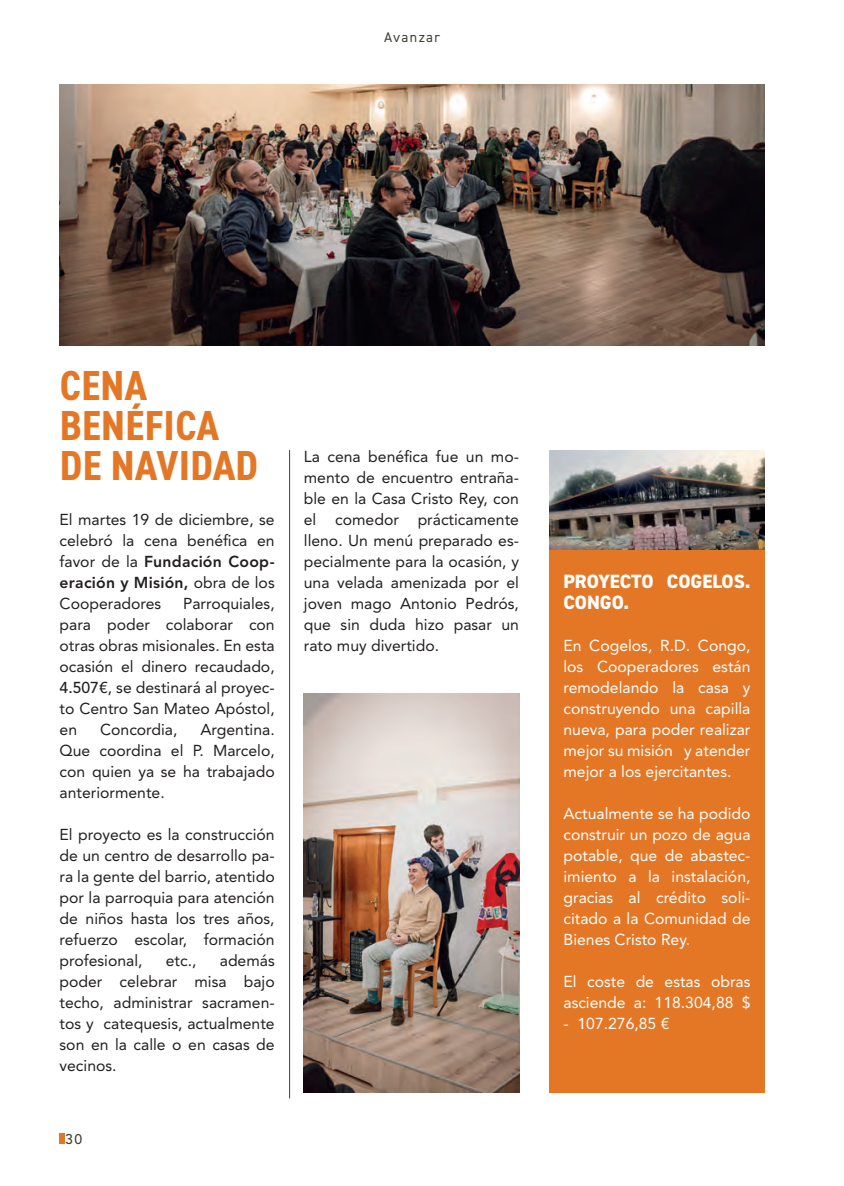
<style>
.page{position:relative;width:844px;height:1186px;background:#fff}
.page>*{position:absolute;margin:0;border:0;box-sizing:border-box;transform-origin:0 0}
.t1{font:700 condensed 42px/40.2px "DIN2014";letter-spacing:.01em;color:#e47726}
.t2{font:800 19.25px/21px "DIN2014";color:#fff}
.t3{font:15.75px/21px "Avenir LT Std";color:#231f20;text-align:justify}
.t4{font:15.75px/21px "Avenir LT Std";color:#fff;text-align:justify}
.t5{font:14px "DIN2014";letter-spacing:.1em;color:#403f37}
.t6{font:500 14px "Avenir LT Std";color:#403f37}
.s1{font-weight:800}
.s2{font-weight:500}
</style>
<div class="page">
<div style="left:60px;top:1133px;width:5px;height:10px;background:#e47726"></div>
<div style="left:549px;top:450px;width:215px;height:642px;background:#e47726"></div>
<img style="left:60px;top:84px;width:704px;height:262px">
<img style="left:304px;top:693px;width:215px;height:399px">
<hr style="left:289px;top:450px;width:1px;height:648px;background:#403f37">
<img style="left:549px;top:450px;width:215px;height:99px">
<p class="t5" style="left:384px;top:28px;width:58px">Avanzar</p>
<h1 class="t1" style="left:60px;top:365px;width:200px">CENA<br>BENÉFICA<br>DE NAVIDAD</h1>
<p class="t3" style="left:60px;top:509px;width:216px">El martes 19 de diciembre, se celebró la cena benéfica en favor de la <span class="s1">Fundación Coop&shy;eración y Misión,</span> obra de los Cooperadores</p>
<p class="t3" style="left:60px;top:593px;width:216px;text-indent:123px">Parroquiales, para poder colaborar con otras obras misionales. En esta ocasión el dinero recaudado, <span class="s2">4.507€</span>, se destinará al proyec&shy;to Centro San Mateo Apóstol, en</p>
<p class="t3" style="left:100px;top:719px;width:79px">Concordia,</p>
<p class="t3" style="left:60px;top:719px;width:216px;text-indent:141px">Argentina.<br>Que coordina el P. Marcelo, con quien ya se ha trabajado anteriormente.</p>
<p class="t3" style="left:60px;top:824px;width:216px">El proyecto es la construcción de un centro de desarrollo pa&shy;ra la gente del barrio, atentido por la parroquia para atención de niños hasta los tres años, refuerzo escolar, formación profesional,</p>
<p class="t3" style="left:60px;top:950px;width:216px;text-indent:160px">además poder celebrar misa bajo techo, administrar sacramen&shy;tos y catequesis, actualmente son en la calle o en casas de vecinos.</p>
<p class="t3" style="left:166px;top:950px;width:32px">etc.,</p>
<p class="t6" style="left:65px;top:1130px;width:18px">30</p>
<p class="t3" style="left:304px;top:446px;width:216px">La cena benéfica fue un mo&shy;mento de encuentro entraña&shy;ble en la Casa Cristo Rey, con el comedor prácticamente lleno. Un menú preparado es&shy;pecialmente para la ocasión, y una velada amenizada por el joven mago Antonio Pedrós, que sin duda hizo pasar un rato muy divertido.</p>
<p class="t2" style="left:563px;top:571px;width:188px">PROYECTO COGELOS.<br>CONGO.</p>
<p class="t4" style="left:563px;top:635px;width:188px">En Cogelos, R.D. Congo, los Cooperadores están remodelando la casa y construyendo una capilla nueva, para poder realizar mejor su misión y atender mejor a los ejercitantes.</p>
<p class="t4" style="left:563px;top:803px;width:188px">Actualmente se ha podido construir un pozo de agua potable, que de abastec&shy;imiento a la instalación, gracias al crédito soli&shy;citado a la Comunidad de Bienes Cristo Rey.</p>
<p class="t4" style="left:563px;top:971px;width:188px">El coste de estas obras asciende a: 118.304,88 $</p>
<p class="t4" style="left:563px;top:1013px;width:107px">- 107.276,85 €</p>
</div>
